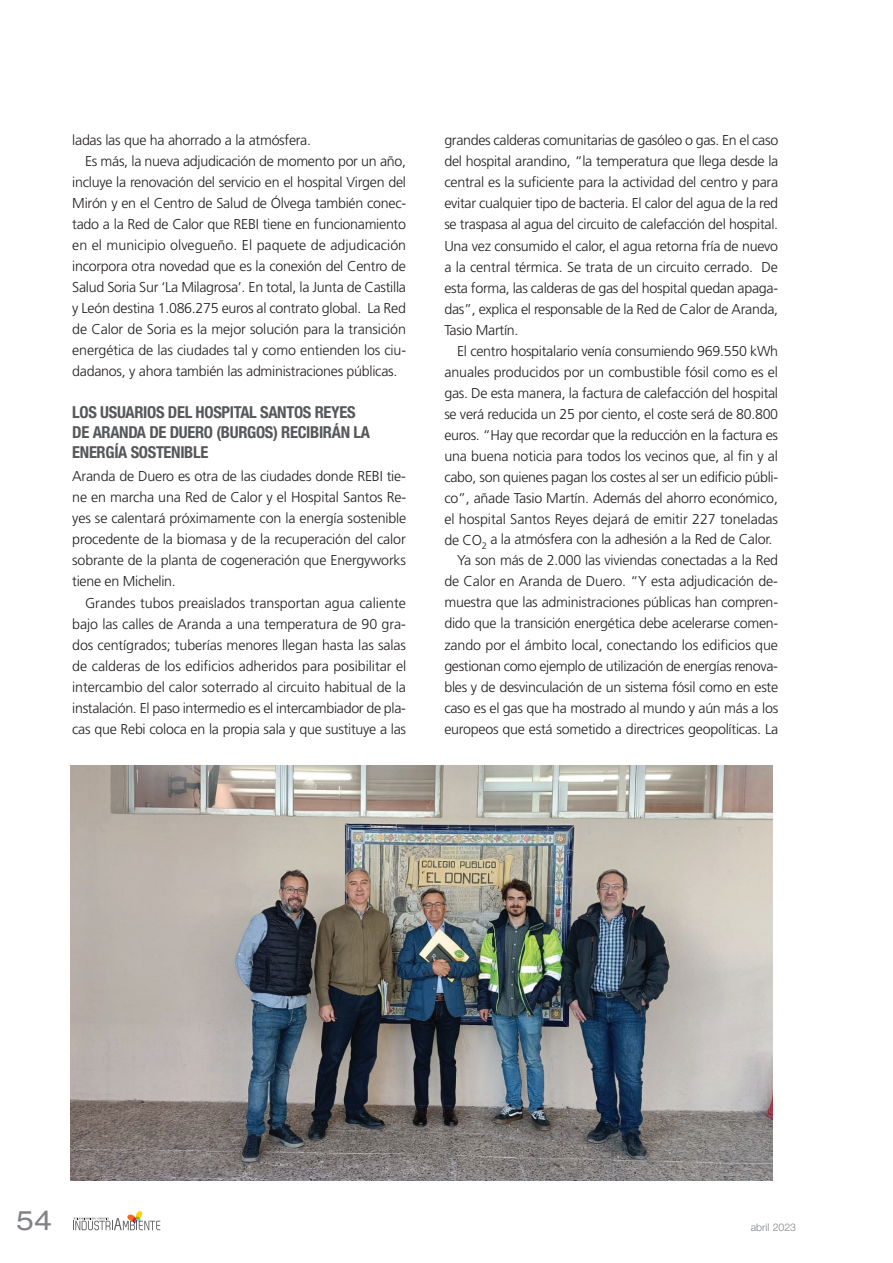
<style>
.page{position:relative;width:893px;height:1263px;background:#fff}
.page>*{position:absolute;margin:0;border:0;box-sizing:border-box;transform-origin:0 0}
.t1{font:expanded 27px "Helvetica Neue LT Std";color:#808285}
.t2{font:700 condensed 16.5px/19.8px "Helvetica Neue LT Std";letter-spacing:-.02em;color:#57585a}
.t3{font:300 14.25px/21px "Frutiger";letter-spacing:-.02em;color:#231f20;text-align:justify}
.t4{font:300 14.25px "Frutiger";color:#231f20}
.t5{font:300 10.5px "Helvetica Neue LT Std";color:#808285}
</style>
<div class="page">
<svg style="left:73px;top:1211px;width:87px;height:19px"></svg>
<img style="left:70px;top:765px;width:702px;height:415px">
<p class="t3" style="left:72px;top:130px;width:240px">ladas las que ha ahorrado a la atmósfera.</p>
<p class="t3" style="left:85px;top:151px;width:323px">Es más, la nueva adjudicación de momento por un año,</p>
<p class="t3" style="left:72px;top:172px;width:335px">incluye la renovación del servicio en el hospital Virgen del</p>
<p class="t3" style="left:72px;top:193px;width:335px">Mirón y en el Centro de Salud de Ólvega también conec-</p>
<p class="t3" style="left:72px;top:214px;width:335px">tado a la Red de Calor que REBI tiene en funcionamiento</p>
<p class="t4" style="left:72px;top:237px;width:335px">en el municipio olvegueño. El paquete de adjudicación</p>
<p class="t3" style="left:72px;top:256px;width:335px">incorpora otra novedad que es la conexión del Centro de</p>
<p class="t3" style="left:72px;top:277px;width:335px">Salud Soria Sur ‘La Milagrosa’. En total, la Junta de Castilla</p>
<p class="t3" style="left:72px;top:298px;width:335px">y León destina 1.086.275 euros al contrato global. La Red</p>
<p class="t3" style="left:72px;top:319px;width:335px">de Calor de Soria es la mejor solución para la transición</p>
<p class="t3" style="left:72px;top:340px;width:335px">energética de las ciudades tal y como entienden los ciu-</p>
<p class="t3" style="left:72px;top:361px;width:327px">dadanos, y ahora también las administraciones públicas.</p>
<p class="t2" style="left:72px;top:402px;width:299px">LOS USUARIOS DEL HOSPITAL SANTOS REYES<br>DE ARANDA DE DUERO (BURGOS) RECIBIRÁN LA<br>ENERGÍA SOSTENIBLE</p>
<p class="t3" style="left:72px;top:466px;width:335px">Aranda de Duero es otra de las ciudades donde REBI tie&shy;ne en marcha una Red de Calor y el Hospital Santos Re&shy;yes se calentará próximamente con la energía sostenible procedente de la biomasa y de la recuperación del calor sobrante de la planta de cogeneración que Energyworks tiene en Michelin.</p>
<p class="t3" style="left:72px;top:592px;width:335px;text-indent:13px">Grandes tubos preaislados transportan agua caliente bajo las calles de Aranda a una temperatura de 90 gra&shy;dos centígrados; tuberías menores llegan hasta las salas de calderas de los edificios adheridos para posibilitar el intercambio del calor soterrado al circuito habitual de la instalación. El paso intermedio es el intercambiador de pla&shy;cas que Rebi coloca en la propia sala y que sustituye a las</p>
<p class="t3" style="left:444px;top:130px;width:336px">grandes calderas comunitarias de gasóleo o gas. En el caso del hospital arandino, “la temperatura que llega desde la central es la suficiente para la actividad del centro y para evitar cualquier tipo de bacteria. El calor del agua de la red se traspasa al agua del circuito de calefacción del hospital.<br>Una vez consumido el calor, el agua retorna fría de nuevo a la central térmica. Se trata de un circuito cerrado. De esta forma, las calderas de gas del hospital quedan apaga&shy;das”, explica el responsable de la Red de Calor de Aranda, Tasio Martín.</p>
<p class="t3" style="left:457px;top:340px;width:323px">El centro hospitalario venía consumiendo 969.550 kWh</p>
<p class="t3" style="left:444px;top:361px;width:335px">anuales producidos por un combustible fósil como es el</p>
<p class="t3" style="left:444px;top:382px;width:335px">gas. De esta manera, la factura de calefacción del hospital</p>
<p class="t3" style="left:444px;top:403px;width:335px">se verá reducida un 25 por ciento, el coste será de 80.800</p>
<p class="t3" style="left:444px;top:424px;width:335px">euros. “Hay que recordar que la reducción en la factura es</p>
<p class="t3" style="left:444px;top:445px;width:335px">una buena noticia para todos los vecinos que, al fin y al</p>
<p class="t3" style="left:444px;top:466px;width:335px">cabo, son quienes pagan los costes al ser un edificio públi-</p>
<p class="t3" style="left:444px;top:487px;width:335px">co”, añade Tasio Martín. Además del ahorro económico,</p>
<p class="t3" style="left:444px;top:508px;width:335px">el hospital Santos Reyes dejará de emitir 227 toneladas</p>
<p class="t3" style="left:444px;top:529px;width:330px">de CO<sub>2</sub> a la atmósfera con la adhesión a la Red de Calor.</p>
<p class="t3" style="left:457px;top:550px;width:323px">Ya son más de 2.000 las viviendas conectadas a la Red</p>
<p class="t3" style="left:444px;top:571px;width:335px">de Calor en Aranda de Duero. “Y esta adjudicación de-</p>
<p class="t3" style="left:444px;top:592px;width:335px">muestra que las administraciones públicas han compren-</p>
<p class="t3" style="left:444px;top:613px;width:335px">dido que la transición energética debe acelerarse comen-</p>
<p class="t3" style="left:444px;top:634px;width:335px">zando por el ámbito local, conectando los edificios que</p>
<p class="t3" style="left:444px;top:655px;width:335px">gestionan como ejemplo de utilización de energías renova-</p>
<p class="t3" style="left:444px;top:676px;width:335px">bles y de desvinculación de un sistema fósil como en este</p>
<p class="t3" style="left:444px;top:697px;width:335px">caso es el gas que ha mostrado al mundo y aún más a los</p>
<p class="t3" style="left:444px;top:718px;width:335px">europeos que está sometido a directrices geopolíticas. La</p>
<h1 class="t1" style="left:16px;top:1204px;width:38px">54</h1>
<p class="t5" style="left:751px;top:1221px;width:47px">abril 2023</p>
</div>
